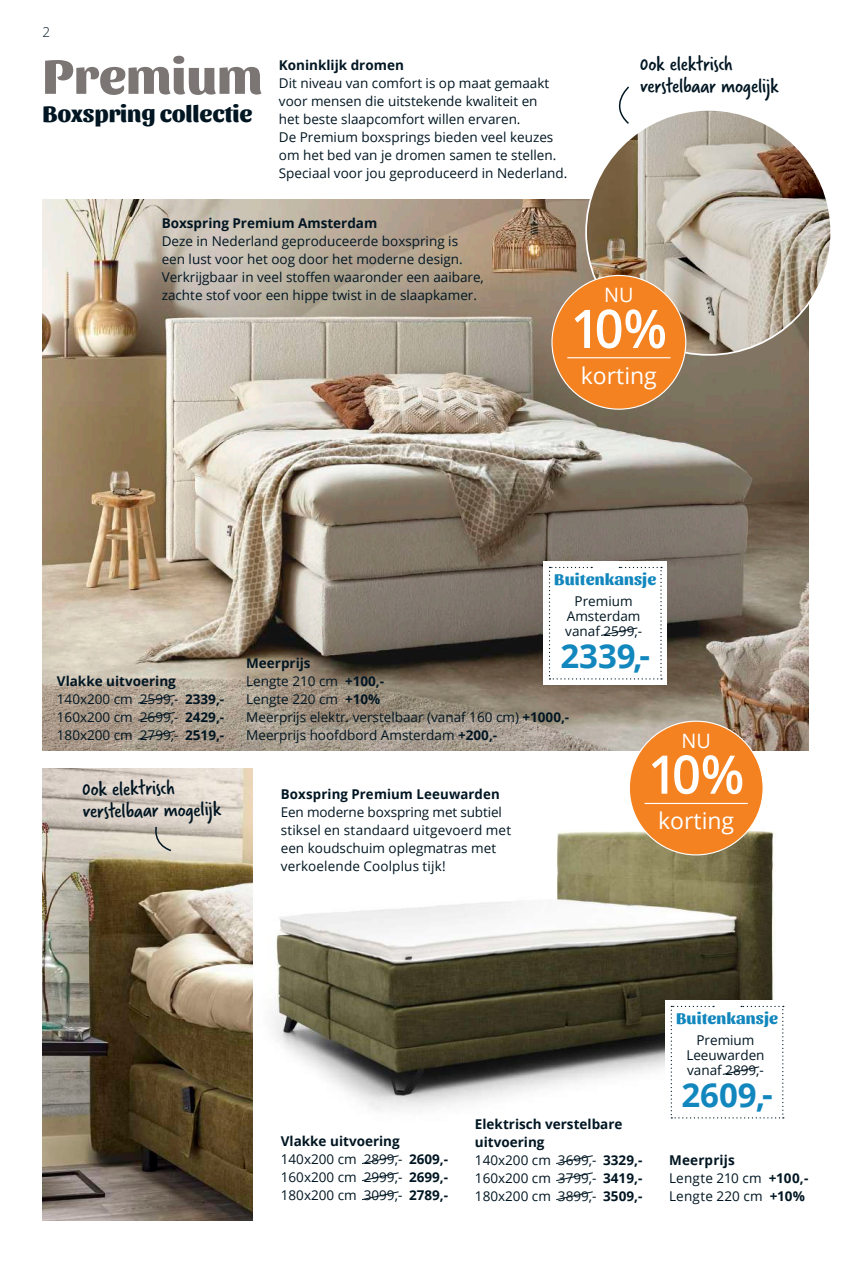
<style>
.page{position:relative;width:851px;height:1263px;background:#fff}
.page>*{position:absolute;margin:0;border:0;box-sizing:border-box;transform-origin:0 0}
.t1{font:600 53.25px "Open Sans";color:#fff;scale:.95 1}
.t2{font:800 50.85px "Sansita";color:#7b7573}
.t3{font:700 33px "Open Sans";color:#1287bd}
.t4{font:800 24px "Sansita";letter-spacing:-.005em;color:#011622}
.t5{font:22.95px "Open Sans";color:#fff}
.t6{font:22.2px/22.2px "Verveine";letter-spacing:-.015em;color:#011622}
.t7{font:19.8px "Open Sans";color:#fff}
.t8{font:800 16.5px "Sansita";letter-spacing:.01em;color:#1287bd}
.t9{font:13.5px/18px "Open Sans";color:#011622}
.t10{font:700 13.5px/18px "Open Sans";color:#011622}
.t11{font:300 13.5px "Open Sans";color:#011622}
.s1{font-weight:700}
.s2{font-weight:400}
</style>
<div class="page">
<img style="left:43px;top:200px;width:765px;height:551px">
<img style="left:43px;top:768px;width:210px;height:452px">
<img style="left:193px;top:774px;width:581px;height:386px">
<img style="left:278px;top:831px;width:446px;height:263px">
<svg style="left:152px;top:825px;width:21px;height:27px"></svg>
<img style="left:586px;top:110px;width:245px;height:245px;border-radius:122px">
<svg style="left:618px;top:86px;width:11px;height:38px"></svg>
<div style="left:552px;top:275px;width:133px;height:134px;background:#f58220;border-radius:50%"></div>
<hr style="left:567px;top:357px;width:103px;height:1px;background:#fff">
<div style="left:629px;top:721px;width:134px;height:134px;background:#f58220;border-radius:50%"></div>
<hr style="left:644px;top:803px;width:103px;height:1px;background:#fff">
<svg style="left:137px;top:694px;width:39px;height:10px"></svg>
<svg style="left:137px;top:711px;width:39px;height:10px"></svg>
<svg style="left:137px;top:730px;width:39px;height:10px"></svg>
<div style="left:543px;top:561px;width:124px;height:124px;background:#fff"></div>
<svg style="left:549px;top:567px;width:113px;height:112px"></svg>
<svg style="left:361px;top:1155px;width:38px;height:9px"></svg>
<svg style="left:362px;top:1172px;width:37px;height:9px"></svg>
<svg style="left:362px;top:1191px;width:37px;height:9px"></svg>
<svg style="left:555px;top:1155px;width:38px;height:9px"></svg>
<svg style="left:556px;top:1172px;width:37px;height:9px"></svg>
<svg style="left:556px;top:1191px;width:37px;height:9px"></svg>
<div style="left:665px;top:1000px;width:123px;height:124px;background:#fff"></div>
<svg style="left:670px;top:1006px;width:113px;height:112px"></svg>
<p class="t11" style="left:43px;top:23px;width:9px">2</p>
<h2 class="t2" style="left:43px;top:46px;width:221px">Premium</h2>
<h3 class="t4" style="left:43px;top:100px;width:211px">Boxspring collectie</h3>
<p class="t10" style="left:279px;top:56px;width:126px">Koninklijk dromen</p>
<p class="t9" style="left:279px;top:74px;width:290px">Dit niveau van comfort is op maat gemaakt voor mensen die uitstekende kwaliteit en<br>het beste slaapcomfort willen ervaren.<br>De Premium boxsprings bieden veel keuzes om het bed van je dromen samen te stellen.<br>Speciaal voor jou geproduceerd in Nederland.</p>
<h3 class="t6" style="left:640px;top:53px;width:140px">0ok elektrisch verstelbaar mogelijk</h3>
<p class="t10" style="left:162px;top:214px;width:217px">Boxspring Premium Amsterdam</p>
<p class="t9" style="left:162px;top:232px;width:324px">Deze in Nederland geproduceerde boxspring is een lust voor het oog door het moderne design.<br>Verkrijgbaar in veel stoffen waaronder een aaibare, zachte stof voor een hippe twist in de slaapkamer.</p>
<h3 class="t7" style="left:604px;top:281px;width:31px">NU</h3>
<h1 class="t1" style="left:570px;top:292px;width:103px">10%</h1>
<h3 class="t5" style="left:580px;top:359px;width:78px">korting</h3>
<p class="t8" style="left:554px;top:569px;width:103px">Buitenkansje</p>
<p class="t9" style="left:57px;top:672px;width:169px"><span class="s1">Vlakke uitvoering<br></span>140x200 cm 2599,- <span class="s1">2339,-<br></span>160x200 cm 2699,- <span class="s1">2429,-<br></span>180x200 cm 2799,- <span class="s1">2519,-</span></p>
<h3 class="t6" style="left:82px;top:778px;width:140px;rotate:-1deg">0ok elektrisch verstelbaar mogelijk</h3>
<p class="t9" style="left:565px;top:594px;width:78px;line-height:15px;text-align:center">Premium<br>Amsterdam vanaf 2599,-</p>
<h3 class="t3" style="left:560px;top:633px;width:91px">2339,-</h3>
<p class="t9" style="left:246px;top:654px;width:324px"><span class="s1">Meerprijs<br></span>Lengte 210 cm <span class="s1">+100,-<br></span>Lengte 220 cm <span class="s1">+10%<br></span>Meerprijs elektr. verstelbaar (vanaf 160 cm) <span class="s1">+1000,-<br></span>Meerprijs hoofdbord Amsterdam <span class="s1">+200,-</span></p>
<h3 class="t7" style="left:681px;top:727px;width:31px">NU</h3>
<h1 class="t1" style="left:648px;top:738px;width:103px">10%</h1>
<h3 class="t5" style="left:658px;top:805px;width:78px">korting</h3>
<p class="t10" style="left:281px;top:784px;width:220px">Boxspring Premium Leeuwarden</p>
<p class="t9" style="left:281px;top:802px;width:232px">Een moderne boxspring met subtiel stiksel en standaard uitgevoerd met een koudschuim oplegmatras met verkoelende Coolplus tijk!</p>
<p class="t9" style="left:281px;top:1132px;width:169px"><span class="s1">Vlakke uitvoering<br></span>140x200 cm 2899,- <span class="s1">2609,-<br></span>160x200 cm 2999,- <span class="s1">2699,-<br></span>180x200 cm 3099,- <span class="s1">2789,-</span></p>
<p class="t10" style="left:475px;top:1114px;width:169px">Elektrisch verstelbare uitvoering<br><span class="s2">140x200 cm 3699,-</span> 3329,-<br><span class="s2">160x200 cm 3799,-</span> 3419,-<br><span class="s2">180x200 cm 3899,-</span> 3509,-</p>
<p class="t8" style="left:676px;top:1008px;width:103px">Buitenkansje</p>
<p class="t9" style="left:686px;top:1032px;width:80px;line-height:15px;text-align:center">Premium<br>Leeuwarden vanaf 2899,-</p>
<h3 class="t3" style="left:681px;top:1072px;width:93px">2609,-</h3>
<p class="t9" style="left:669px;top:1150px;width:141px"><span class="s1">Meerprijs<br></span>Lengte 210 cm <span class="s1">+100,-<br></span>Lengte 220 cm <span class="s1">+10%</span></p>
</div>
